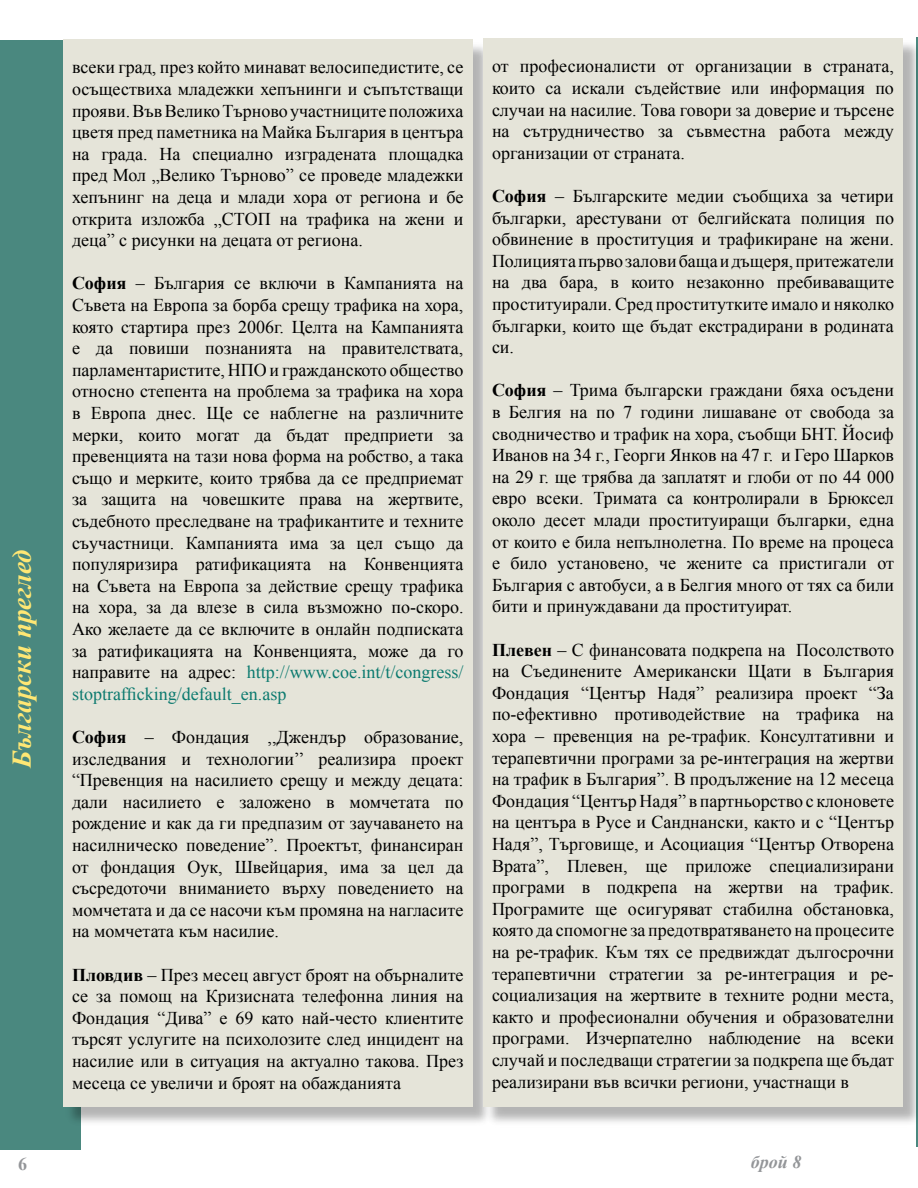
<style>
.page{position:relative;width:918px;height:1188px;background:#fff}
.page>*{position:absolute;margin:0;border:0;box-sizing:border-box;transform-origin:0 0}
.t1{font:italic 700 27px "Times New Roman";color:#ffe774}
.t2{font:18px/21.6px "Times New Roman";color:#000;text-align:justify}
.t3{font:italic 700 18px "Times New Roman";color:#939598}
.s1{font-weight:700}
.s2{color:#0c7a6f}
</style>
<div class="page">
<div style="left:0;top:40px;width:81px;height:1110px;background:#4a887f"></div>
<div style="left:63px;top:40px;width:430px;height:1086px;background:#000;opacity:.3"></div>
<div style="left:63px;top:39px;width:409px;height:1068px;background:#e5e4d9"></div>
<div style="left:483px;top:39px;width:435px;height:1088px;background:#000;opacity:.3"></div>
<div style="left:483px;top:38px;width:420px;height:1069px;background:#e5e4d9"></div>
<h1 class="t1" style="left:3px;top:768px;width:220px;rotate:-90deg">Български преглед</h1>
<p class="t2" style="left:72px;top:56px;width:393px">всеки град, през който минават велосипедистите, се осъществиха младежки хепънинги и съпътстващи прояви. Във Велико Търново участниците положиха цветя пред паметника на Майка България в центъра на града. На специално изградената площадка пред Мол „Велико Търново” се проведе младежки хепънинг на деца и млади хора от региона и бе открита изложба „СТОП на трафика на жени и деца” с рисунки на децата от региона.</p>
<p class="t2" style="left:72px;top:272px;width:393px"><span class="s1">София</span> – България се включи в Кампанията на Съвета на Европа за борба срещу трафика на хора, която стартира през 2006г. Целта на Кампанията е да повиши познанията на правителствата, парламентаристите, НПО и гражданското общество относно степента на проблема за трафика на хора в Европа днес. Ще се наблегне на различните мерки, които могат да бъдат предприети за превенцията на тази нова форма на робство, а така също и мерките, които трябва да се предприемат за защита на човешките права на жертвите, съдебното преследване на трафикантите и техните съучастници. Кампанията има за цел също да популяризира ратификацията на Конвенцията на Съвета на Европа за действие срещу трафика на хора, за да влезе в сила възможно по-скоро.<br>Ако желаете да се включите в онлайн подписката за ратификацията на Конвенцията, може да го направите на адрес: <span class="s2">http://www.coe.int/t/congress/ stoptrafficking/default_en.asp</span></p>
<p class="t2" style="left:72px;top:726px;width:393px"><span class="s1">София</span> – Фондация ,,Джендър образование, изследвания и технологии’’ реализира проект “Превенция на насилието срещу и между децата: дали насилието е заложено в момчетата по рождение и как да ги предпазим от заучаването на насилническо поведение”. Проектът, финансиран от фондация Оук, Швейцария, има за цел да съсредоточи вниманието върху поведението на момчетата и да се насочи към промяна на нагласите на момчетата към насилие.</p>
<p class="t2" style="left:72px;top:964px;width:393px"><span class="s1">Пловдив</span> – През месец август броят на обърналите се за помощ на Кризисната телефонна линия на Фондация “Дива” е 69 като най-често клиентите търсят услугите на психолозите след инцидент на насилие или в ситуация на актуално такова. През месеца се увеличи и броят на обажданията</p>
<p class="t2" style="left:492px;top:55px;width:404px">от професионалисти от организации в страната, които са искали съдействие или информация по случаи на насилие. Това говори за доверие и търсене на сътрудничество за съвместна работа между организации от страната.</p>
<p class="t2" style="left:492px;top:185px;width:404px"><span class="s1">София</span> – Българските медии съобщиха за четири българки, арестувани от белгийската полиция по обвинение в проституция и трафикиране на жени.<br>Полицията първо залови баща и дъщеря, притежатели на два бара, в които незаконно пребиваващите проституирали. Сред проститутките имало и няколко българки, които ще бъдат екстрадирани в родината си.</p>
<p class="t2" style="left:492px;top:379px;width:404px"><span class="s1">София</span> – Трима български граждани бяха осъдени в Белгия на по 7 години лишаване от свобода за сводничество и трафик на хора, съобщи БНТ. Йосиф Иванов на 34 г., Георги Янков на 47 г. и Геро Шарков на 29 г. ще трябва да заплатят и глоби от по 44 000 евро всеки. Тримата са контролирали в Брюксел около десет млади проституиращи българки, една от които е била непълнолетна. По време на процеса е било установено, че жените са пристигали от България с автобуси, а в Белгия много от тях са били бити и принуждавани да проституират.</p>
<p class="t2" style="left:492px;top:638px;width:404px"><span class="s1">Плевен</span> – С финансовата подкрепа на Посолството на Съединените Американски Щати в България Фондация “Център Надя” реализира проект “За по-ефективно противодействие на трафика на хора – превенция на ре-трафик. Консултативни и терапевтични програми за ре-интеграция на жертви на трафик в България”. В продължение на 12 месеца Фондация “Център Надя” в партньорство с клоновете на центъра в Русе и Санднански, както и с “Център Надя”, Търговище, и Асоциация “Център Отворена Врата”, Плевен, ще приложе специализирани програми в подкрепа на жертви на трафик.<br>Програмите ще осигуряват стабилна обстановка, която да спомогне за предотвратяването на процесите на ре-трафик. Към тях се предвиждат дългосрочни терапевтични стратегии за ре-интеграция и ре&shy;социализация на жертвите в техните родни места, както и професионални обучения и образователни програми. Изчерпателно наблюдение на всеки случай и последващи стратегии за подкрепа ще бъдат реализирани във всички региони, участнащи в</p>
<p class="t3" style="left:751px;top:1149px;width:52px">брой 8</p>
</div>
